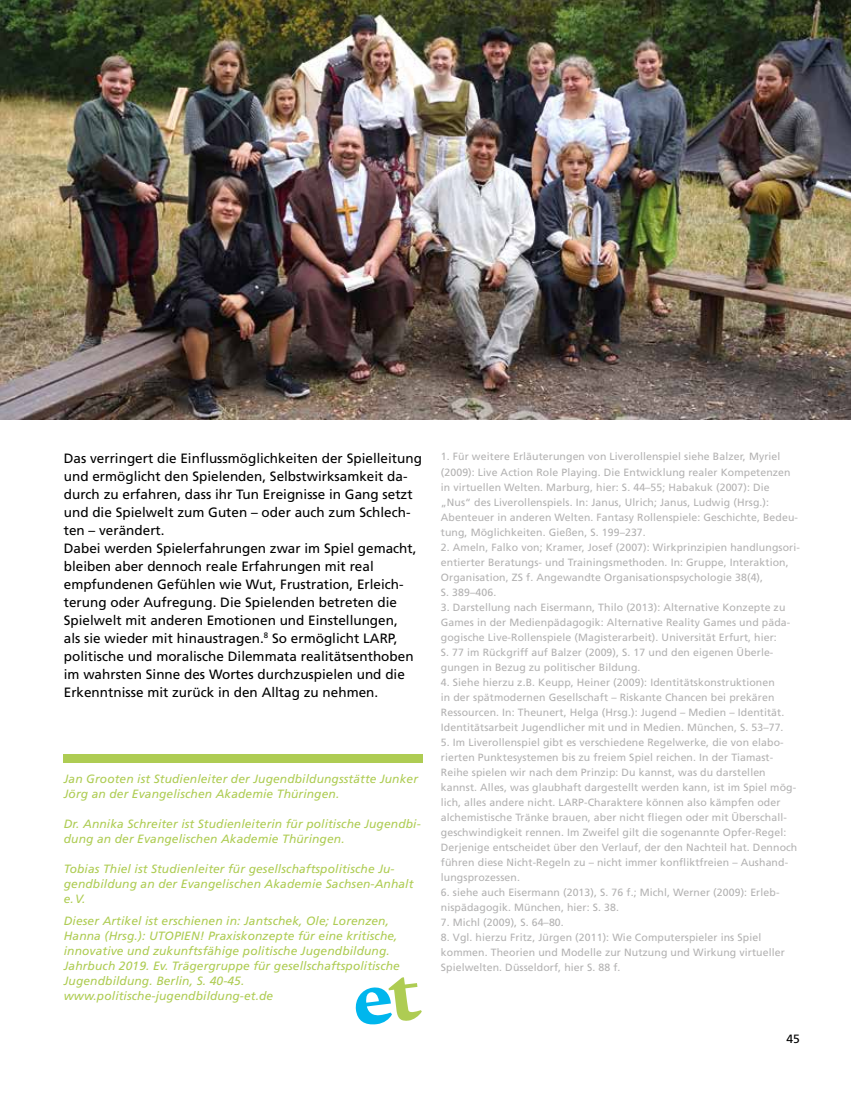
<style>
.page{position:relative;width:851px;height:1106px;background:#fff}
.page>*{position:absolute;margin:0;border:0;box-sizing:border-box;transform-origin:0 0}
.t1{font:13.5px/18px "Frutiger";color:#000}
.t2{font:italic 12px/15px "Frutiger";letter-spacing:.01em;color:#aecc53}
.t3{font:12px "Frutiger";color:#000}
.t4{font:10.5px/15px "Frutiger";letter-spacing:.01em;color:#b3b2b2}
</style>
<div class="page">
<img style="left:0;top:0;width:850px;height:420px">
<svg style="left:355px;top:977px;width:67px;height:48px"></svg>
<div style="left:64px;top:754px;width:359px;height:8px;background:#aecc53"></div>
<p class="t1" style="left:64px;top:449px;width:359px">Das verringert die Einflussmöglichkeiten der Spielleitung und ermöglicht den Spielenden, Selbstwirksamkeit da&shy;durch zu erfahren, dass ihr Tun Ereignisse in Gang setzt und die Spielwelt zum Guten – oder auch zum Schlech&shy;ten – verändert.<br>Dabei werden Spielerfahrungen zwar im Spiel gemacht, bleiben aber dennoch reale Erfahrungen mit real empfundenen Gefühlen wie Wut, Frustration, Erleich&shy;terung oder Aufregung. Die Spielenden betreten die Spielwelt mit anderen Emotionen und Einstellungen,<br>als sie wieder mit hinaustragen.<sup>8</sup> So ermöglicht LARP, politische und moralische Dilemmata realitätsenthoben im wahrsten Sinne des Wortes durchzuspielen und die Erkenntnisse mit zurück in den Alltag zu nehmen.</p>
<p class="t2" style="left:64px;top:770px;width:355px">Jan Grooten ist Studienleiter der Jugendbildungsstätte Junker<br>Jörg an der Evangelischen Akademie Thüringen.</p>
<p class="t2" style="left:64px;top:815px;width:358px">Dr. Annika Schreiter ist Studienleiterin für politische Jugendbi&shy;dung an der Evangelischen Akademie Thüringen.</p>
<p class="t2" style="left:64px;top:860px;width:351px">Tobias Thiel ist Studienleiter für gesellschaftspolitische Ju&shy;gendbildung an der Evangelischen Akademie Sachsen-Anhalt e. V.</p>
<p class="t2" style="left:64px;top:913px;width:337px">Dieser Artikel ist erschienen in: Jantschek, Ole; Lorenzen, Hanna (Hrsg.): UTOPIEN! Praxiskonzepte für eine kritische, innovative und zukunftsfähige politische Jugendbildung.<br>Jahrbuch 2019. Ev. Trägergruppe für gesellschaftspolitische Jugendbildung. Berlin, S. 40-45. www.politische-jugendbildung-et.de</p>
<p class="t4" style="left:441px;top:449px;width:358px">1. Für weitere Erläuterungen von Liverollenspiel siehe Balzer, Myriel (2009): Live Action Role Playing. Die Entwicklung realer Kompetenzen in virtuellen Welten. Marburg, hier: S. 44–55; Habakuk (2007): Die „Nus“ des Liverollenspiels. In: Janus, Ulrich; Janus, Ludwig (Hrsg.):<br>Abenteuer in anderen Welten. Fantasy Rollenspiele: Geschichte, Bedeu&shy;tung, Möglichkeiten. Gießen, S. 199–237.</p>
<p class="t4" style="left:441px;top:539px;width:360px">2. Ameln, Falko von; Kramer, Josef (2007): Wirkprinzipien handlungsori&shy;entierter Beratungs- und Trainingsmethoden. In: Gruppe, Interaktion, Organisation, ZS f. Angewandte Organisationspsychologie 38(4),<br>S. 389–406.</p>
<p class="t4" style="left:441px;top:599px;width:351px">3. Darstellung nach Eisermann, Thilo (2013): Alternative Konzepte zu Games in der Medienpädagogik: Alternative Reality Games und päda&shy;gogische Live-Rollenspiele (Magisterarbeit). Universität Erfurt, hier:<br>S. 77 im Rückgriff auf Balzer (2009), S. 17 und den eigenen Überle&shy;gungen in Bezug zu politischer Bildung.</p>
<p class="t4" style="left:441px;top:674px;width:345px">4. Siehe hierzu z.B. Keupp, Heiner (2009): Identitätskonstruktionen in der spätmodernen Gesellschaft – Riskante Chancen bei prekären Ressourcen. In: Theunert, Helga (Hrsg.): Jugend – Medien – Identität.<br>Identitätsarbeit Jugendlicher mit und in Medien. München, S. 53–77.</p>
<p class="t4" style="left:441px;top:734px;width:358px">5. Im Liverollenspiel gibt es verschiedene Regelwerke, die von elabo&shy;rierten Punktesystemen bis zu freiem Spiel reichen. In der Tiamast-Reihe spielen wir nach dem Prinzip: Du kannst, was du darstellen kannst. Alles, was glaubhaft dargestellt werden kann, ist im Spiel mög&shy;lich, alles andere nicht. LARP-Charaktere können also kämpfen oder alchemistische Tränke brauen, aber nicht fliegen oder mit Überschall&shy;geschwindigkeit rennen. Im Zweifel gilt die sogenannte Opfer-Regel:<br>Derjenige entscheidet über den Verlauf, der den Nachteil hat. Dennoch führen diese Nicht-Regeln zu – nicht immer konfliktfreien – Aushand&shy;lungsprozessen.</p>
<p class="t4" style="left:441px;top:884px;width:340px">6. siehe auch Eisermann (2013), S. 76 f.; Michl, Werner (2009): Erleb&shy;nispädagogik. München, hier: S. 38.</p>
<p class="t4" style="left:441px;top:914px;width:124px">7. Michl (2009), S. 64–80.</p>
<p class="t4" style="left:441px;top:929px;width:345px">8. Vgl. hierzu Fritz, Jürgen (2011): Wie Computerspieler ins Spiel kommen. Theorien und Modelle zur Nutzung und Wirkung virtueller<br>Spielwelten. Düsseldorf, hier S. 88 f.</p>
<p class="t3" style="left:786px;top:1031px;width:15px">45</p>
</div>
